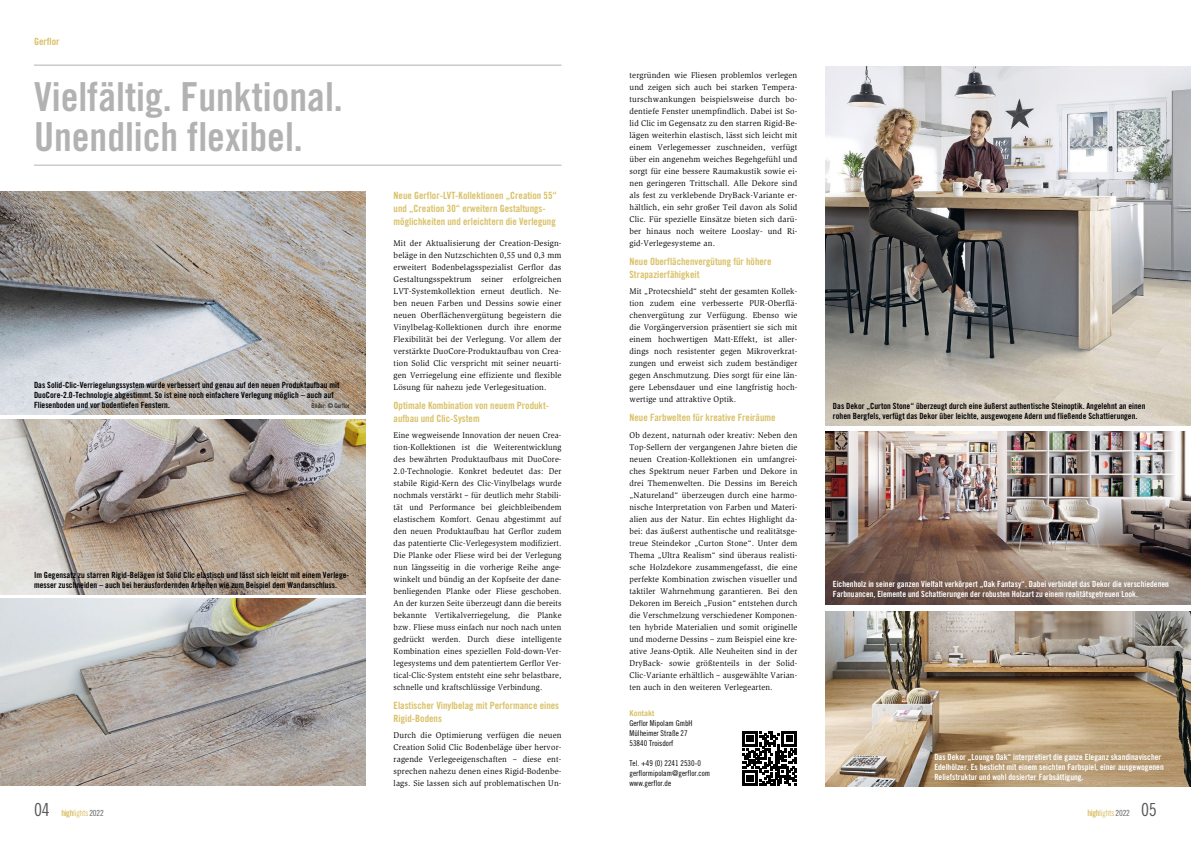
<style>
.page{position:relative;width:1191px;height:842px;background:#fff}
.page>*{position:absolute;margin:0;border:0;box-sizing:border-box;transform-origin:0 0}
.BWD_ueb_std{font:40px/40px "Trade Gothic Bold Cond Twenty";color:#b3b2b2}
.BWD_zztr_pagina_rech{font:18px "Trade Gothic Cond Eighteen";color:#575756}
.BWD_text_std{font:10px/13px "Trade Gothic Bold Cond Twenty";color:#d9c065}
.BWD_da_std{font:10px "Trade Gothic Bold Cond Twenty";letter-spacing:-.005em;color:#d9c065}
.t1{font:8.7px "Trade Gothic Cond Eighteen";letter-spacing:-.05em;color:#d9c065}
.BWD_text_std-2{font:8.5px/12px "Slimbach";letter-spacing:.02em;color:#000;text-align:justify;scale:.96 1}
.BWD_text_std-3{font:8.5px/12px "Slimbach";letter-spacing:.02em;color:#000;text-align:justify;scale:.95 1}
.BWD_text_std-4{font:8.5px/12px "Slimbach";letter-spacing:.02em;color:#000;text-align:justify;scale:.93 1}
.BWD_bu{font:8.5px/10px "Trade Gothic Bold Cond Twenty";color:#000}
.BWD_bu-2{font:8.5px/10px "Trade Gothic Bold Cond Twenty";color:#fff}
.BWD_bu-3{font:8px "Trade Gothic Cond Eighteen";color:#000}
.BWD_bu-4{font:700 8px "Trade Gothic";color:#d9c065}
.BWD_bu-5{font:6.5px "Trade Gothic Cond Eighteen";color:#000}
.s1{font-family:"Trade Gothic Bold Cond Twenty"}
.s2{font-size:8.4px;color:#575756}
</style>
<div class="page">
<hr style="left:34px;top:65px;width:527px;height:1px;background:#b3b2b2">
<hr style="left:34px;top:165px;width:527px;height:1px;background:#b3b2b2">
<svg style="left:742px;top:731px;width:55px;height:55px"></svg>
<img style="left:825px;top:66px;width:366px;height:359px">
<img style="left:826px;top:432px;width:365px;height:173px">
<img style="left:0;top:191px;width:365px;height:223px">
<img style="left:0;top:420px;width:365px;height:174px">
<img style="left:0;top:599px;width:365px;height:186px">
<img style="left:826px;top:612px;width:365px;height:174px">
<p class="BWD_da_std" style="left:34px;top:36px;width:27px">Gerflor</p>
<p class="BWD_ueb_std" style="left:34px;top:77px;width:310px">Vielfältig. Funktional.<br>Unendlich flexibel.</p>
<p class="BWD_bu" style="left:34px;top:380px;width:307px">Das Solid-Clic-Verriegelungssystem wurde verbessert und genau auf den neuen Produktaufbau mit<br>DuoCore-2.0-Technologie abgestimmt. So ist eine noch einfachere Verlegung möglich – auch auf<br>Fliesenboden und vor bodentiefen Fenstern.</p>
<p class="BWD_bu-5" style="left:311px;top:402px;width:40px">Bilder: © Gerflor</p>
<p class="BWD_bu" style="left:34px;top:569px;width:317px">Im Gegensatz zu starren Rigid-Belägen ist Solid Clic elastisch und lässt sich leicht mit einem Verlege&shy;messer zuschneiden – auch bei herausfordernden Arbeiten wie zum Beispiel dem Wandanschluss.</p>
<p class="BWD_text_std" style="left:394px;top:189px;width:165px">Neue Gerflor-LVT-Kollektionen „Creation 55“ und „Creation 30“ erweitern Gestaltungs&shy;möglichkeiten und erleichtern die Verlegung</p>
<p class="BWD_text_std-2" style="left:394px;top:237px;width:176px">Mit der Aktualisierung der Creation-Design&shy;beläge in den Nutzschichten 0,55 und 0,3 mm erweitert Bodenbelagsspezialist Gerflor das Gestaltungsspektrum seiner erfolgreichen LVT-Systemkollektion erneut deutlich. Ne&shy;ben neuen Farben und Dessins sowie einer neuen Oberflächenvergütung begeistern die Vinylbelag-Kollektionen durch ihre enorme Flexibilität bei der Verlegung. Vor allem der verstärkte DuoCore-Produktaufbau von Crea&shy;tion Solid Clic verspricht mit seiner neuarti&shy;gen Verriegelung eine effiziente und flexible Lösung für nahezu jede Verlegesituation.</p>
<p class="BWD_text_std" style="left:394px;top:399px;width:156px">Optimale Kombination von neuem Produkt&shy;aufbau und Clic-System</p>
<p class="BWD_text_std-4" style="left:394px;top:429px;width:182px">Eine wegweisende Innovation der neuen Crea&shy;tion-Kollektionen ist die Weiterentwicklung des bewährten Produktaufbaus mit DuoCore-2.0-Technologie. Konkret bedeutet das: Der stabile Rigid-Kern des Clic-Vinylbelags wurde nochmals verstärkt – für deutlich mehr Stabili&shy;tät und Performance bei gleichbleibendem elastischem Komfort. Genau abgestimmt auf den neuen Produktaufbau hat Gerflor zudem das patentierte Clic-Verlegesystem modifiziert.<br>Die Planke oder Fliese wird bei der Verlegung nun längsseitig in die vorherige Reihe ange&shy;winkelt und bündig an der Kopfseite der dane&shy;benliegenden Planke oder Fliese geschoben.<br>An der kurzen Seite überzeugt dann die bereits bekannte Vertikalverriegelung, die Planke bzw. Fliese muss einfach nur noch nach unten gedrückt werden. Durch diese intelligente Kombination eines speziellen Fold-down-Ver&shy;legesystems und dem patentiertem Gerflor Ver&shy;tical-Clic-System entsteht eine sehr belastbare, schnelle und kraftschlüssige Verbindung.</p>
<p class="BWD_text_std" style="left:394px;top:699px;width:167px">Elastischer Vinylbelag mit Performance eines<br>Rigid-Bodens</p>
<p class="BWD_text_std-2" style="left:394px;top:729px;width:176px">Durch die Optimierung verfügen die neuen Creation Solid Clic Bodenbeläge über hervor&shy;ragende Verlegeeigenschaften – diese ent&shy;sprechen nahezu denen eines Rigid-Bodenbe&shy;lags. Sie lassen sich auf problematischen Un-</p>
<p class="BWD_text_std-2" style="left:629px;top:69px;width:176px">tergründen wie Fliesen problemlos verlegen und zeigen sich auch bei starken Tempera&shy;turschwankungen beispielsweise durch bo&shy;dentiefe Fenster unempfindlich. Dabei ist So&shy;lid Clic im Gegensatz zu den starren Rigid-Be&shy;lägen weiterhin elastisch, lässt sich leicht mit einem Verlegemesser zuschneiden, verfügt über ein angenehm weiches Begehgefühl und sorgt für eine bessere Raumakustik sowie ei&shy;nen geringeren Trittschall. Alle Dekore sind als fest zu verklebende DryBack-Variante er&shy;hältlich, ein sehr großer Teil davon als Solid Clic. Für spezielle Einsätze bieten sich darü&shy;ber hinaus noch weitere Looslay- und Ri&shy;gid-Verlegesysteme an.</p>
<p class="BWD_text_std" style="left:629px;top:255px;width:144px">Neue Oberflächenvergütung für höhere<br>Strapazierfähigkeit</p>
<p class="BWD_text_std-3" style="left:629px;top:285px;width:178px">Mit „Protecshield“ steht der gesamten Kollek&shy;tion zudem eine verbesserte PUR-Oberflä&shy;chenvergütung zur Verfügung. Ebenso wie die Vorgängerversion präsentiert sie sich mit einem hochwertigen Matt-Effekt, ist aller&shy;dings noch resistenter gegen Mikroverkrat&shy;zungen und erweist sich zudem beständiger gegen Anschmutzung. Dies sorgt für eine län&shy;gere Lebensdauer und eine langfristig hoch&shy;wertige und attraktive Optik.</p>
<p class="BWD_text_std" style="left:629px;top:411px;width:148px">Neue Farbwelten für kreative Freiräume</p>
<p class="BWD_text_std-3" style="left:629px;top:429px;width:178px">Ob dezent, naturnah oder kreativ: Neben den Top-Sellern der vergangenen Jahre bieten die neuen Creation-Kollektionen ein umfangrei&shy;ches Spektrum neuer Farben und Dekore in drei Themenwelten. Die Dessins im Bereich „Natureland“ überzeugen durch eine harmo&shy;nische Interpretation von Farben und Materi&shy;alien aus der Natur. Ein echtes Highlight da&shy;bei: das äußerst authentische und realitätsge&shy;treue Steindekor „Curton Stone“. Unter dem Thema „Ultra Realism“ sind überaus realisti&shy;sche Holzdekore zusammengefasst, die eine perfekte Kombination zwischen visueller und taktiler Wahrnehmung garantieren. Bei den Dekoren im Bereich „Fusion“ entstehen durch die Verschmelzung verschiedener Komponen&shy;ten hybride Materialien und somit originelle und moderne Dessins – zum Beispiel eine kre&shy;ative Jeans-Optik. Alle Neuheiten sind in der DryBack- sowie größtenteils in der Solid-Clic-Variante erhältlich – ausgewählte Varian&shy;ten auch in den weiteren Verlegearten.</p>
<p class="BWD_bu-4" style="left:629px;top:708px;width:26px">Kontakt</p>
<p class="BWD_bu-3" style="left:629px;top:718px;width:65px">Gerflor Mipolam GmbH</p>
<p class="BWD_bu-3" style="left:629px;top:728px;width:60px">Mülheimer Straße 27</p>
<p class="BWD_bu-3" style="left:629px;top:738px;width:45px">53840 Troisdorf</p>
<p class="BWD_bu-3" style="left:629px;top:758px;width:73px">Tel. +49 (0) 2241 2530-0</p>
<p class="BWD_bu-3" style="left:629px;top:768px;width:82px">gerflormipolam@gerflor.com</p>
<p class="BWD_bu-3" style="left:629px;top:778px;width:43px">www.gerflor.de</p>
<p class="BWD_bu" style="left:833px;top:400px;width:314px">Das Dekor „Curton Stone“ überzeugt durch eine äußerst authentische Steinoptik. Angelehnt an einen rohen Bergfels, verfügt das Dekor über leichte, ausgewogene Adern und fließende Schattierungen.</p>
<p class="BWD_bu-2" style="left:833px;top:578px;width:337px">Eichenholz in seiner ganzen Vielfalt verkörpert „Oak Fantasy“. Dabei verbindet das Dekor die verschiedenen<br>Farbnuancen, Elemente und Schattierungen der robusten Holzart zu einem realitätsgetreuen Look.</p>
<p class="BWD_bu-2" style="left:934px;top:751px;width:231px">Das Dekor „Lounge Oak“ interpretiert die ganze Eleganz skandinavischer<br>Edelhölzer. Es besticht mit einem seichten Farbspiel, einer ausgewogenen<br>Reliefstruktur und wohl dosierter Farbsättigung.</p>
<p class="BWD_zztr_pagina_rech" style="left:34px;top:799px;width:17px">04</p>
<p class="t1" style="left:1087px;top:808px;width:44px"><span class="s1">high</span>lights <span class="s2">2022</span></p>
<p class="BWD_zztr_pagina_rech" style="left:1141px;top:799px;width:17px">05</p>
<p class="t1" style="left:61px;top:808px;width:44px"><span class="s1">high</span>lights <span class="s2">2022</span></p>
</div>
